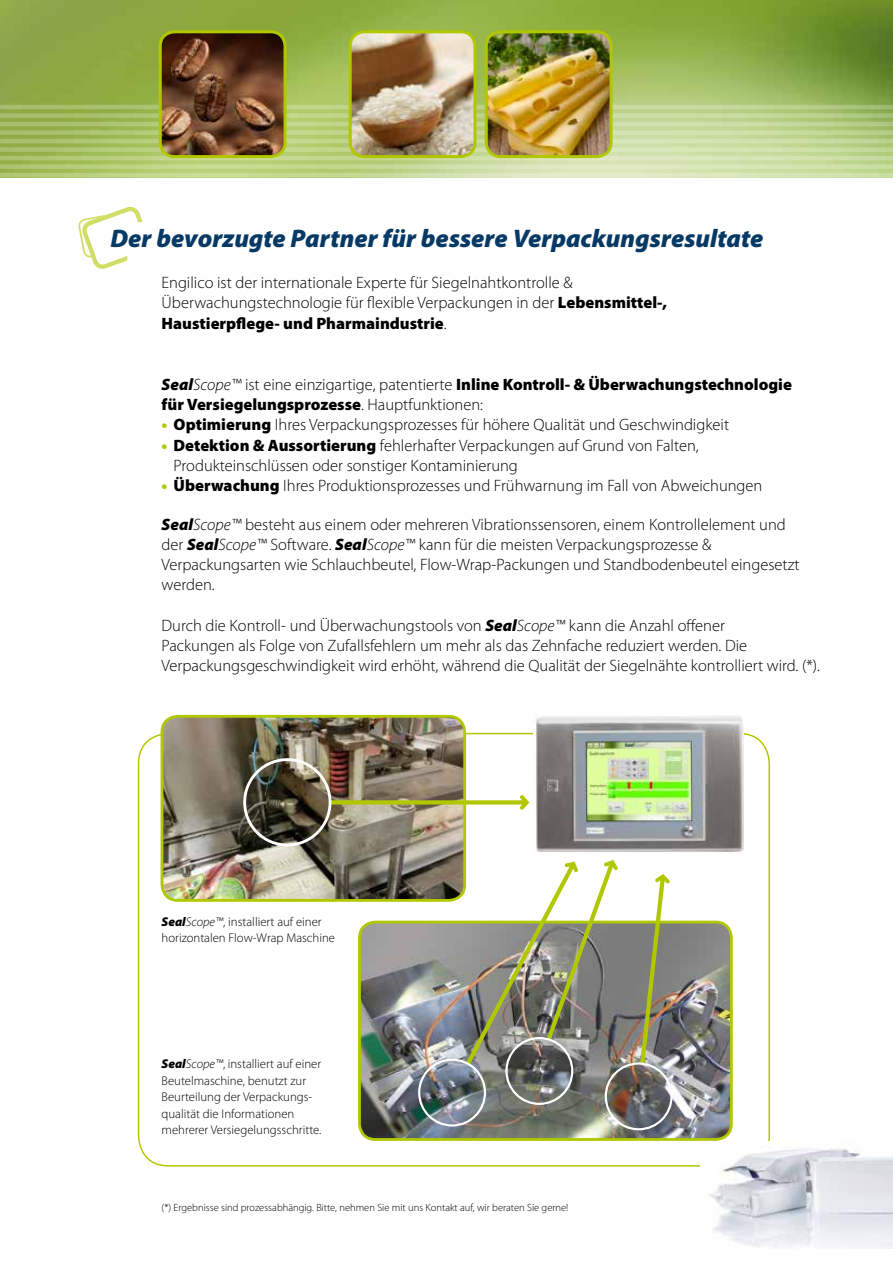
<style>
.page{position:relative;width:893px;height:1263px;background:#fff}
.page>*{position:absolute;margin:0;border:0;box-sizing:border-box;transform-origin:0 0}
.t1{font:italic 900 25.5px "Myriad Pro";color:#073965}
.t2{font:300 16.5px/20.2px "Myriad Pro";color:#000}
.t3{font:900 16.5px/20.2px "Myriad Pro";color:#000}
.t4{font:300 12.75px/16.5px "Myriad Pro";color:#000}
.t5{font:300 10.5px "Myriad Pro";color:#000}
.s1{font-weight:900}
.s2{font-style:italic}
.s3{font-weight:300;font-style:italic}
.s4{font-weight:300}
.s5{font-weight:900;color:#b1c800}
.s6{font-weight:900;font-style:italic}
</style>
<div class="page">
<img style="left:709px;top:1148px;width:184px;height:100px">
<img style="left:0;top:0;width:893px;height:173px">
<svg style="left:78px;top:207px;width:65px;height:62px"></svg>
<svg style="left:0;top:105px;width:893px;height:4px;background:#b7cb86"></svg>
<svg style="left:0;top:113px;width:893px;height:5px;background:#b8cd86"></svg>
<svg style="left:0;top:122px;width:893px;height:4px;background:#bdd18f"></svg>
<svg style="left:0;top:130px;width:893px;height:5px;background:#bed28e"></svg>
<svg style="left:0;top:139px;width:893px;height:4px;background:#c3d696"></svg>
<svg style="left:0;top:147px;width:893px;height:5px;background:#c3d796"></svg>
<svg style="left:0;top:156px;width:893px;height:4px;background:#c9da9d"></svg>
<svg style="left:0;top:164px;width:893px;height:5px;background:#cbdca0"></svg>
<svg style="left:0;top:173px;width:893px;height:4px;background:#cfdea7"></svg>
<img style="left:486px;top:32px;width:125px;height:125px">
<div style="left:485px;top:30px;width:128px;height:128px;border:3px solid #b1c800;border-radius:14px"></div>
<img style="left:160px;top:32px;width:125px;height:125px">
<div style="left:159px;top:30px;width:128px;height:128px;border:3px solid #b1c800;border-radius:14px"></div>
<img style="left:350px;top:32px;width:125px;height:125px">
<div style="left:349px;top:30px;width:127px;height:128px;border:3px solid #b1c800;border-radius:14px"></div>
<img style="left:359px;top:922px;width:370px;height:215px">
<div style="left:358px;top:921px;width:375px;height:220px;border:3px solid #b1c800;border-radius:16px"></div>
<img style="left:162px;top:716px;width:303px;height:183px">
<div style="left:161px;top:715px;width:305px;height:187px;border:3px solid #b1c800;border-radius:16px"></div>
<svg style="left:330px;top:795px;width:199px;height:15px"></svg>
<div style="left:243px;top:758px;width:88px;height:88px;border:3px solid #fff;border-radius:50%"></div>
<div style="left:505px;top:1037px;width:68px;height:68px;border:2px solid #fff;border-radius:50%"></div>
<img style="left:534px;top:716px;width:210px;height:136px">
<img style="left:640px;top:874px;width:30px;height:190px">
<div style="left:605px;top:1062px;width:68px;height:68px;border:2px solid #fff;border-radius:50%"></div>
<img style="left:466px;top:860px;width:152px;height:205px">
<div style="left:418px;top:1058px;width:68px;height:68px;border:2px solid #fff;border-radius:50%"></div>
<h1 class="t1" style="left:110px;top:222px;width:655px">Der bevorzugte Partner für bessere Verpackungsresultate</h1>
<p class="t2" style="left:162px;top:272px;width:507px">Engilico ist der internationale Experte für Siegelnahtkontrolle &amp;<br>Überwachungstechnologie für flexible Verpackungen in der <span class="s1">Lebensmittel-,<br>Haustierpflege- und Pharmaindustrie</span>.</p>
<p class="t3" style="left:162px;top:374px;width:632px"><span class="s2">Seal</span><span class="s3">Scope™</span> <span class="s4">ist eine einzigartige, patentierte</span> Inline Kontroll- &amp; Überwachungstechnologie für Versiegelungsprozesse<span class="s4">. Hauptfunktionen:</span></p>
<p class="t2" style="left:162px;top:415px;width:569px"><span class="s5">•</span> <span class="s1">Optimierung</span> Ihres Verpackungsprozesses für höhere Qualität und Geschwindigkeit</p>
<p class="t2" style="left:174px;top:435px;width:527px;text-indent:-12px"><span class="s5">•</span> <span class="s1">Detektion &amp; Aussortierung</span> fehlerhafter Verpackungen auf Grund von Falten,<br>Produkteinschlüssen oder sonstiger Kontaminierung</p>
<p class="t2" style="left:162px;top:475px;width:602px"><span class="s5">•</span> <span class="s1">Überwachung</span> Ihres Produktionsprozesses und Frühwarnung im Fall von Abweichungen</p>
<p class="t2" style="left:162px;top:514px;width:639px"><span class="s6">Seal</span><span class="s2">Scope™</span> besteht aus einem oder mehreren Vibrationssensoren, einem Kontrollelement und der <span class="s6">Seal</span><span class="s2">Scope™</span> Software. <span class="s6">Seal</span><span class="s2">Scope™</span> kann für die meisten Verpackungsprozesse &amp; Verpackungsarten wie Schlauchbeutel, Flow-Wrap-Packungen und Standbodenbeutel eingesetzt werden.</p>
<p class="t2" style="left:162px;top:615px;width:660px">Durch die Kontroll- und Überwachungstools von <span class="s6">Seal</span><span class="s2">Scope™</span> kann die Anzahl offener<br>Packungen als Folge von Zufallsfehlern um mehr als das Zehnfache reduziert werden. Die<br>Verpackungsgeschwindigkeit wird erhöht, während die Qualität der Siegelnähte kontrolliert wird. (*).</p>
<p class="t4" style="left:162px;top:913px;width:175px"><span class="s6">Seal</span><span class="s2">Scope™</span>, installiert auf einer horizontalen Flow-Wrap Maschine</p>
<p class="t4" style="left:162px;top:1055px;width:161px"><span class="s6">Seal</span><span class="s2">Scope™</span>, installiert auf einer<br>Beutelmaschine, benutzt zur<br>Beurteilung der Verpackungs&shy;qualität die Informationen mehrerer Versiegelungsschritte.</p>
<p class="t5" style="left:162px;top:1201px;width:408px">(*) Ergebnisse sind prozessabhängig. Bitte, nehmen Sie mit uns Kontakt auf, wir beraten Sie gerne!</p>
</div>
